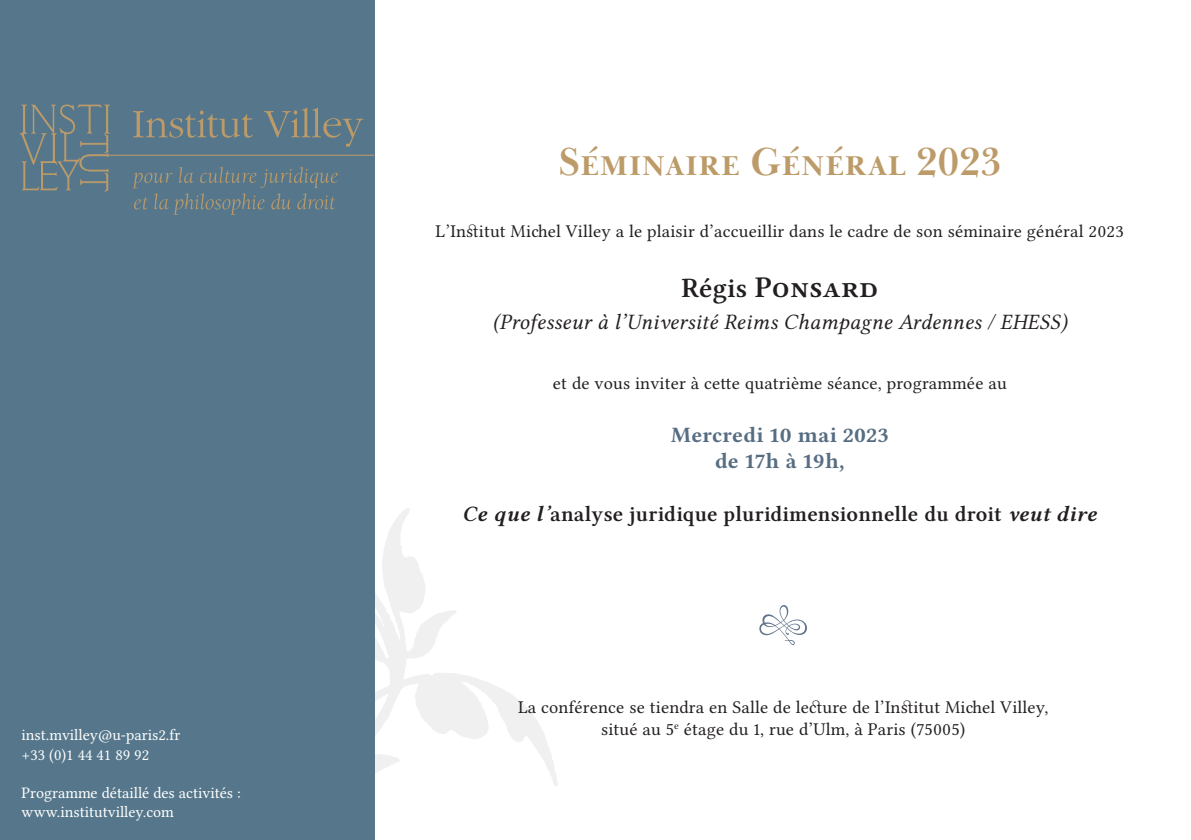
<style>
.page{position:relative;width:1191px;height:840px;background:#fff}
.page>*{position:absolute;margin:0;border:0;box-sizing:border-box;transform-origin:0 0}
.Titre__Date{font:700 40px "Baskerville Display PT";letter-spacing:.01em;color:#bc9b69}
.Titre__Event{font:30px "Lin Libertine OZ";letter-spacing:.01em;color:#231f20}
.Titre__type_event{font:22px "Lin Libertine OZ";letter-spacing:.01em;color:#231f20}
.Titre__Event-2{font:22px "Lin Libertine OI";letter-spacing:.01em;color:#231f20}
.Titre__type_event-2{font:22px "Lin Libertine OB";letter-spacing:.01em;color:#566d82}
.Titre__type_event-3{font:18px "Lin Libertine O";letter-spacing:.01em;color:#231f20}
.Lieu{font:18px/21.6px "Lin Libertine O";letter-spacing:.01em;color:#231f20;text-align:center}
.t1{font:16px "Lin Libertine O";color:#fff}
.s1{font-size:28px}
.s2{font-family:"Lin Libertine OZI"}
</style>
<div class="page">
<div style="left:0;top:0;width:374px;height:839px;background:#56778b"></div>
<img style="left:374px;top:246px;width:184px;height:586px">
<hr style="left:107px;top:155px;width:267px;height:1px;background:#bc9b69">
<svg style="left:20px;top:104px;width:90px;height:87px"></svg>
<svg style="left:133px;top:167px;width:205px;height:48px"></svg>
<svg style="left:133px;top:108px;width:230px;height:39px"></svg>
<svg style="left:759px;top:605px;width:48px;height:39px"></svg>
<p class="t1" style="left:22px;top:722px;width:160px">inst.mvilley@u-paris2.fr</p>
<p class="t1" style="left:22px;top:741px;width:129px">+33 (0)1 44 41 89 92</p>
<p class="t1" style="left:22px;top:779px;width:221px">Programme détaillé des activités :</p>
<p class="t1" style="left:22px;top:798px;width:154px">www.institutvilley.com</p>
<p class="Titre__Date" style="left:558px;top:138px;width:444px">Séminaire Général 2023</p>
<p class="Titre__type_event-3" style="left:435px;top:217px;width:690px">L’Institut Michel Villey a le plaisir d’accueillir dans le cadre de son séminaire général 2023</p>
<p class="Titre__Event" style="left:681px;top:270px;width:198px"><span class="s1">Régis</span> Ponsard</p>
<p class="Titre__Event-2" style="left:492px;top:309px;width:576px">(Professeur à l’Université Reims Champagne Ardennes / EHESS)</p>
<p class="Titre__type_event-3" style="left:553px;top:368px;width:455px">et de vous inviter à cette quatrième séance, programmée au</p>
<p class="Titre__type_event-2" style="left:671px;top:419px;width:219px">Mercredi 10 mai 2023</p>
<p class="Titre__type_event-2" style="left:715px;top:446px;width:131px">de 17h à 19h,</p>
<p class="Titre__type_event" style="left:462px;top:501px;width:636px"><span class="s2">Ce que l’</span>analyse juridique pluridimensionnelle du droit <span class="s2">veut dire</span></p>
<p class="Lieu" style="left:518px;top:694px;width:532px">La conférence se tiendra en Salle de lecture de l’Institut Michel Villey, situé au 5<sup>e</sup> étage du 1, rue d’Ulm, à Paris (75005)</p>
</div>
